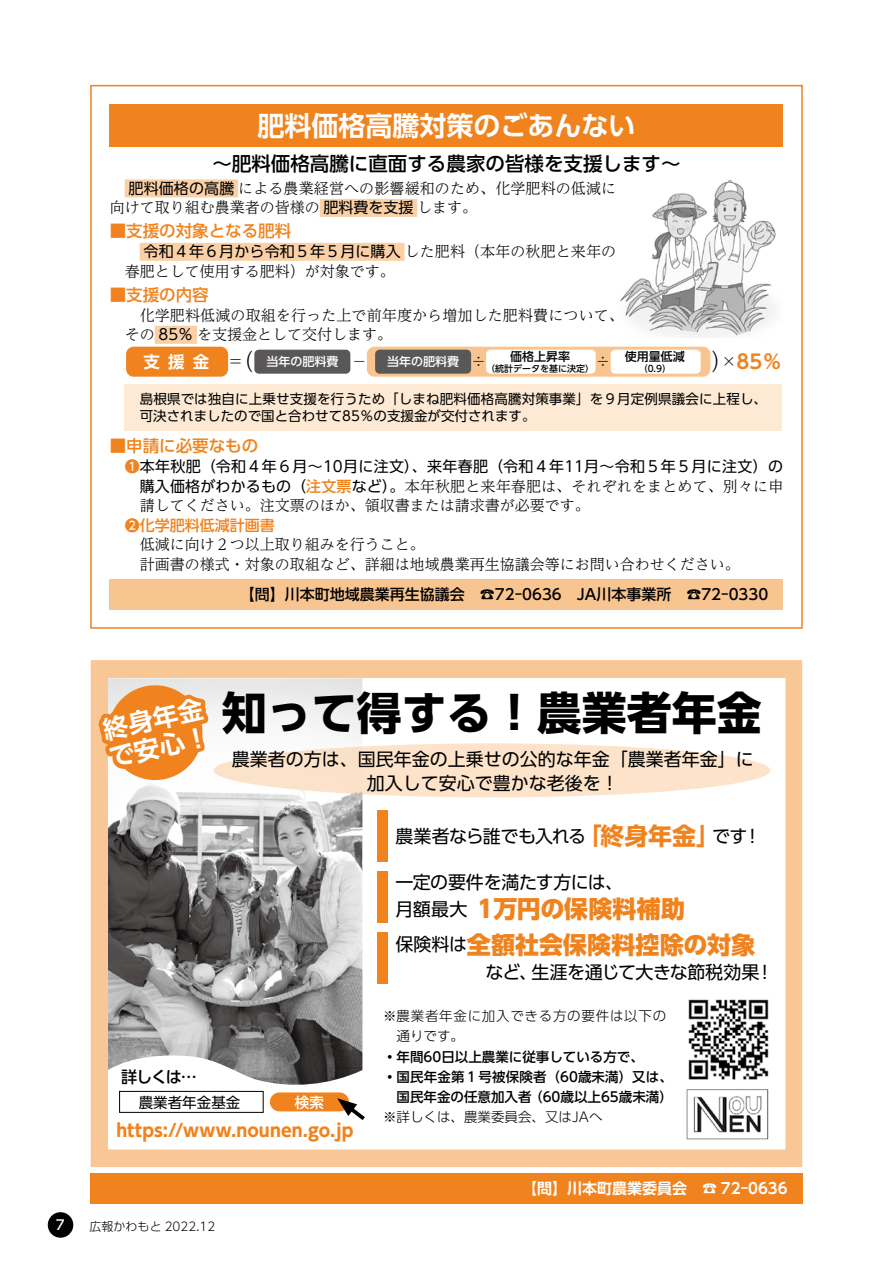
<style>
.page{position:relative;width:893px;height:1263px;background:#fff}
.page>*{position:absolute;margin:0;border:0;box-sizing:border-box;transform-origin:0 0}
.t1{font:700 45px "UD Shin Go Pr 6 N";color:#000}
.t2{font:700 27px "UD Shin Go Pr 6 N De";color:#fff}
.t3{font:700 25.5px "UD Shin Go Pr 6 N De";color:#fff}
.t4{font:800 24px "UD Shin Go Pr 6 N";letter-spacing:.005em;color:#f0831e}
.t5{font:700 24px "UD Shin Go Pr 6 N";color:#f0831e}
.t6{font:500 19.5px "UD Shin Go Pr 6 N";color:#000}
.t7{font:700 19.5px "UD Shin Go Pr 6 N De";color:#f0831e}
.t8{font:18px/24.3px "UD Shin Go Pr 6 N";color:#000;text-align:center}
.t9{font:18px "UD Shin Go Pr 6 N";letter-spacing:-.025em;color:#000}
.t10{font:18px "UD Shin Go Pr 6 N";letter-spacing:-.02em;color:#000}
.t11{font:18px "UD Shin Go Pr 6 N";letter-spacing:-.035em;color:#000}
.t12{font:700 17.55px "UD Shin Go Pr 6 N";letter-spacing:.005em;color:#f0831e}
.t13{font:500 16.5px "UD Shin Go Pr 6 N";color:#f0831e}
.t14{font:700 16.5px "UD Shin Go Pr 6 N De";color:#fff}
.t15{font:500 16.2px "UD Shin Go Pr 6 N";color:#000}
.t16{font:300 15px/19.5px "UD Reimin Pr 6 N";color:#000}
.t17{font:15px "UD Shin Go Pr 6 N";letter-spacing:.02em;color:#000}
.t18{font:500 15px "UD Shin Go Pr 6 N";color:#000}
.t19{font:700 15px "UD Shin Go Pro De";color:#fff}
.t20{font:500 15px "UD Shin Go Pr 6 N";color:#f0831e}
.t21{font:14.55px "UD Shin Go Pr 6 N";color:#000}
.t22{font:500 14.55px "UD Shin Go Pr 6 N";color:#fff}
.t23{font:13.5px/17.5px "UD Shin Go Pr 6 N";letter-spacing:.01em;color:#000}
.t24{font:500 13.5px/20.2px "UD Shin Go Pr 6 N";color:#000;text-align:right}
.t25{font:300 13.5px/20.2px "UD Shin Go Pr 6 N";letter-spacing:.055em;color:#000}
.t26{font:300 13.5px "UD Shin Go Pr 6 N";color:#000}
.t27{font:500 13.5px "UD Shin Go Pr 6 N";color:#fff}
.t28{font:300 12px "UD Shin Go Pr 6 N";color:#000}
.t29{font:500 12px "UD Shin Go Pr 6 N";color:#fff}
.t30{font:500 12px "UD Shin Go Pr 6 N";color:#000}
.t31{font:500 9px "UD Shin Go Pr 6 N";color:#000}
.s1{font-family:"UD Shin Go Pr 6 N";font-weight:400}
.s2{font-family:"UD Reimin Pr 6 N";font-weight:300}
.s3{font-size:22.5px}
.s4{font-weight:500;color:#f0831e}
.s5{font-family:"UD Shin Go Pr 6 N";font-weight:500;color:#f0831e}
.s6{font-weight:400;font-size:18px;color:#000}
</style>
<div class="page">
<div style="left:48px;top:1212px;width:25px;height:26px;background:#000;border-radius:50%"></div>
<svg style="left:91px;top:660px;width:711px;height:507px"></svg>
<div style="left:214px;top:743px;width:556px;height:54px;background:#fce3ca;border-radius:50%"></div>
<div style="left:270px;top:1092px;width:79px;height:19px;background:#f0831e;border-radius:9px"></div>
<svg style="left:337px;top:1098px;width:28px;height:22px"></svg>
<div style="left:120px;top:1091px;width:143px;height:21px;background:#fff"></div>
<div style="left:119px;top:1091px;width:144px;height:21px;border:1px solid #000"></div>
<svg style="left:119px;top:1066px;width:78px;height:22px"></svg>
<svg style="left:93px;top:681px;width:131px;height:104px"></svg>
<div style="left:378px;top:810px;width:10px;height:51px;background:#f0831e"></div>
<div style="left:378px;top:871px;width:10px;height:51px;background:#f0831e"></div>
<div style="left:378px;top:932px;width:10px;height:51px;background:#f0831e"></div>
<img style="left:678px;top:989px;width:101px;height:101px">
<img style="left:684px;top:1088px;width:87px;height:52px">
<div style="left:90px;top:1174px;width:713px;height:30px;background:#f0831e"></div>
<div style="left:110px;top:104px;width:673px;height:42px;background:#f0831e"></div>
<div style="left:125px;top:179px;width:113px;height:18px;background:#fad0a6"></div>
<div style="left:320px;top:199px;width:97px;height:18px;background:#fad0a6"></div>
<div style="left:140px;top:243px;width:264px;height:18px;background:#fad0a6"></div>
<div style="left:155px;top:326px;width:42px;height:18px;background:#fad0a6"></div>
<div style="left:126px;top:347px;width:102px;height:30px;background:#f0831e;border-radius:8px"></div>
<div style="left:254px;top:350px;width:96px;height:24px;background:#595757;border-radius:4px"></div>
<div style="left:367px;top:347px;width:343px;height:30px;background:#f8c48f;border-radius:8px"></div>
<div style="left:375px;top:350px;width:96px;height:24px;background:#595757;border-radius:4px"></div>
<div style="left:486px;top:350px;width:110px;height:24px;background:#fff;border-radius:4px"></div>
<div style="left:611px;top:350px;width:90px;height:24px;background:#fff;border-radius:4px"></div>
<div style="left:125px;top:384px;width:657px;height:46px;background:#fde9d4"></div>
<div style="left:110px;top:579px;width:673px;height:30px;background:#f8c48f"></div>
<img style="left:620px;top:180px;width:156px;height:156px">
<h2 class="t2" style="left:257px;top:103px;width:380px">肥料価格高騰対策のごあんない</h2>
<h3 class="t6" style="left:212px;top:148px;width:470px">～肥料価格高騰に直面する農家の皆様を支援します~</h3>
<p class="t16" style="left:110px;top:178px;width:508px;text-indent:19px"><span class="s1">肥料価格の高騰</span>による農業経営への影響緩和のため、化学肥料の低減に向けて取り組む農業者の皆様の<span class="s1">肥料費を支援</span>します。</p>
<p class="t13" style="left:110px;top:218px;width:183px">■支援の対象となる肥料</p>
<p class="t17" style="left:144px;top:240px;width:474px">令和４年６月から令和５年５月に購入<span class="s2">した肥料（本年の秋肥と来年の</span></p>
<p class="t16" style="left:125px;top:261px;width:271px">春肥として使用する肥料）が対象です。</p>
<p class="t13" style="left:110px;top:281px;width:101px">■支援の内容</p>
<p class="t16" style="left:125px;top:305px;width:501px;text-indent:15px">化学肥料低減の取組を行った上で前年度から増加した肥料費について、その <span class="s1">85％</span>を支援金として交付します。</p>
<p class="t30" style="left:510px;top:347px;width:61px">価格上昇率</p>
<p class="t16" style="left:228px;top:351px;width:28px">＝<span class="s3">（</span></p>
<p class="t16" style="left:710px;top:351px;width:28px">×<span class="s3">(</span></p>
<p class="t14" style="left:143px;top:348px;width:18px">支</p>
<p class="t30" style="left:625px;top:347px;width:61px">使用量低減</p>
<p class="t31" style="left:486px;top:361px;width:126px">（統計データを基に決定） <sup>÷</sup></p>
<h3 class="t7" style="left:737px;top:346px;width:47px">85％</h3>
<p class="t14" style="left:168px;top:348px;width:18px">援</p>
<p class="t14" style="left:193px;top:348px;width:18px">金</p>
<p class="t29" style="left:266px;top:352px;width:73px">当年の肥料費</p>
<p class="t29" style="left:387px;top:352px;width:73px">当年の肥料費</p>
<p class="t16" style="left:471px;top:351px;width:16px">÷</p>
<p class="t16" style="left:352px;top:351px;width:16px">－</p>
<p class="t31" style="left:639px;top:361px;width:34px">)0.9(</p>
<p class="t23" style="left:140px;top:389px;width:629px">島根県では独自に上乗せ支援を行うため「しまね肥料価格高騰対策事業」を９月定例県議会に上程し、可決されましたので国と合わせて85％の支援金が交付されます。</p>
<p class="t13" style="left:110px;top:433px;width:150px">■申請に必要なもの</p>
<p class="t17" style="left:125px;top:454px;width:660px"><span class="s4">❶</span>本年秋肥（令和４年６月～10月に注文）、来年春肥（令和４年11月～令和５年５月に注文）の</p>
<p class="t16" style="left:140px;top:476px;width:645px"><span class="s1">購入価格がわかるもの（</span><span class="s5">注文票</span><span class="s1">など）。</span>本年秋肥と来年春肥は、それぞれをまとめて、別々に申請してください。注文票のほか、領収書または請求書が必要です。</p>
<p class="t20" style="left:125px;top:513px;width:151px">❷化学肥料低減計画書</p>
<p class="t16" style="left:125px;top:534px;width:616px">　低減に向け２つ以上取り組みを行うこと。<br>　計画書の様式・対象の取組など、詳細は地域農業再生協議会等にお問い合わせください。</p>
<p class="t18" style="left:686px;top:582px;width:83px">☎72-0330</p>
<p class="t18" style="left:240px;top:582px;width:433px">【問】川本町地域農業再生協議会　☎72-0636　JA川本事業所</p>
<p class="t27" style="left:56px;top:1214px;width:10px">7</p>
<h3 class="t3" style="left:99px;top:711px;width:103px;rotate:-13deg">終身年金</h3>
<h3 class="t3" style="left:105px;top:738px;width:103px;rotate:-13deg">で安心!</h3>
<h1 class="t1" style="left:222px;top:676px;width:541px">知って得する！農業者年金</h1>
<p class="t8" style="left:232px;top:746px;width:523px">農業者の方は、国民年金の上乗せの公的な年金「農業者年金」に加入して安心で豊かな老後を!</p>
<h3 class="t5" style="left:578px;top:816px;width:144px">「終身年金」</h3>
<p class="t11" style="left:395px;top:821px;width:192px">農業者なら誰でも入れる</p>
<p class="t9" style="left:395px;top:868px;width:229px">一定の要件を満たす方には、</p>
<h3 class="t4" style="left:493px;top:889px;width:193px">万円の保険料補助</h3>
<p class="t8" style="left:712px;top:823px;width:37px">です</p>
<p class="t8" style="left:743px;top:823px;width:19px">!</p>
<h3 class="t4" style="left:473px;top:889px;width:25px">１</h3>
<p class="t8" style="left:395px;top:896px;width:73px">月額最大</p>
<h3 class="t4" style="left:395px;top:925px;width:362px"><span class="s6">保険料は</span>全額社会保険料控除の対象</h3>
<p class="t15" style="left:121px;top:1064px;width:77px">詳しくは...</p>
<p class="t21" style="left:139px;top:1090px;width:103px">農業者年金基金</p>
<p class="t22" style="left:295px;top:1090px;width:31px">検索</p>
<p class="t12" style="left:116px;top:1116px;width:239px">https://www.nounen.go.jp</p>
<p class="t28" style="left:90px;top:1216px;width:127px">広報かわもと 2022.12</p>
<p class="t10" style="left:531px;top:958px;width:229px">生涯を通じて大きな節税効果</p>
<p class="t25" style="left:397px;top:1005px;width:271px;text-indent:-13px">※農業者年金に加入できる方の要件は以下の通りです。</p>
<p class="t24" style="left:383px;top:1046px;width:262px">•年間60日以上農業に従事している方で、</p>
<p class="t24" style="left:383px;top:1066px;width:291px">•国民年金第１号被保険者（60歳未満）又は、（60歳以上65歳未満(</p>
<p class="t8" style="left:756px;top:960px;width:20px">!</p>
<p class="t24" style="left:397px;top:1086px;width:136px">国民年金の任意加入者</p>
<p class="t26" style="left:383px;top:1106px;width:221px">※詳しくは、農業委員会、又はJAへ</p>
<p class="t19" style="left:522px;top:1176px;width:166px">【問】川本町農業委員会</p>
<p class="t19" style="left:702px;top:1176px;width:87px">☎ 72-0636</p>
</div>
